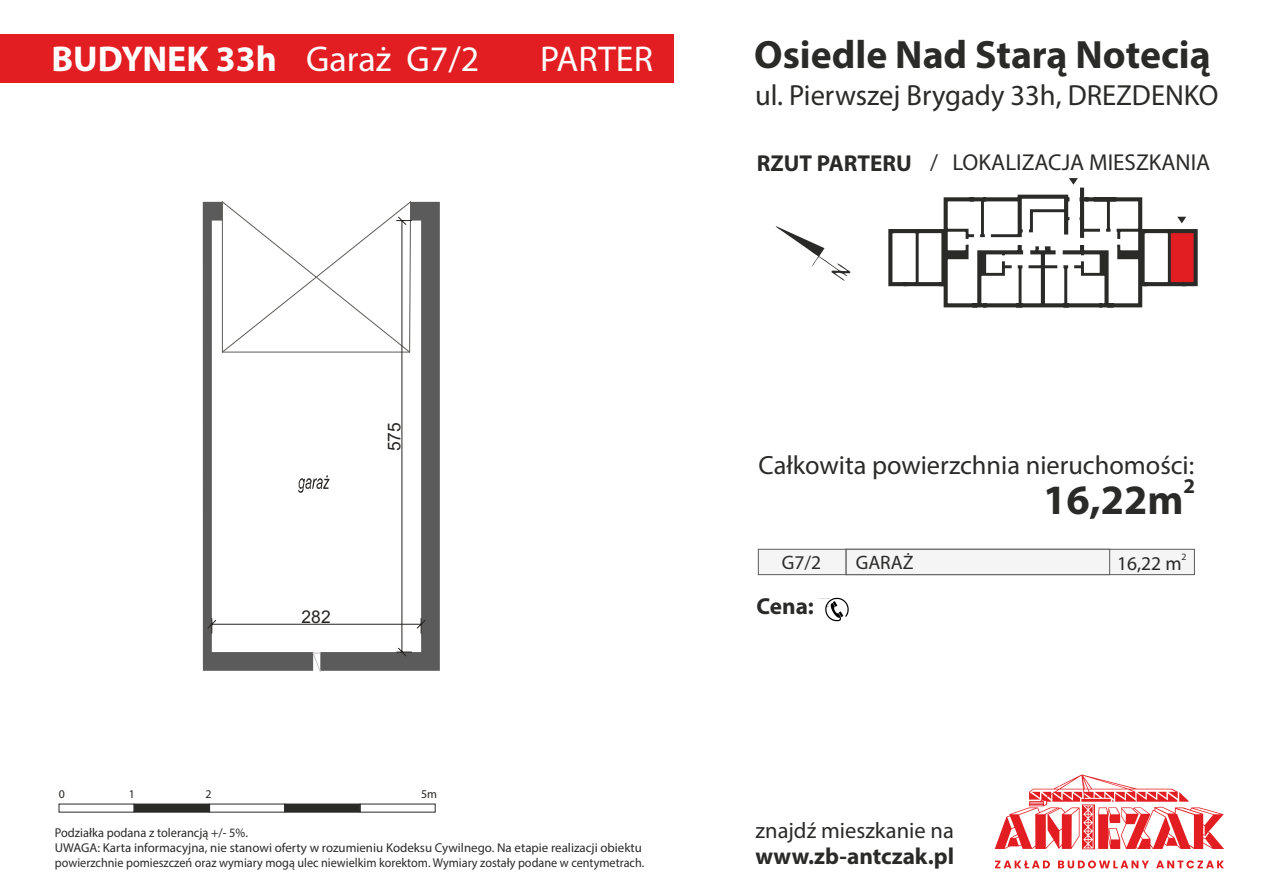
<style>
.page{position:relative;width:1263px;height:893px;background:#fff}
.page>*{position:absolute;margin:0;border:0;box-sizing:border-box;transform-origin:0 0}
.t1{font:700 42px "Myriad Pro";color:#2a2a29}
.t2{font:700 39.6px "Myriad Pro";color:#2a2a29}
.t3{font:700 36px "Myriad Pro";color:#fefefe}
.t4{font:36px "Myriad Pro";color:#fefefe}
.t5{font:29.1px "Myriad Pro";color:#2a2a29}
.t6{font:26.4px "Myriad Pro";color:#2a2a29}
.t7{font:700 23.25px "Myriad Pro";color:#2a2a29}
.t8{font:23.1px "Myriad Pro";color:#2a2a29}
.t9{font:700 23.1px "Myriad Pro";color:#2a2a29}
.t10{font:22.5px "Myriad Pro";color:#2a2a29}
.t11{font:700 21px "Myriad Pro";color:#2a2a29}
.t12{font:19.5px "Myriad Pro";color:#2a2a29}
.t13{font:17.55px "Arial";letter-spacing:.01em;color:#252321}
.t14{font:12.9px/15.5px "Myriad Pro";color:#2a2a29}
.t15{font:11.85px "Myriad Pro";color:#252321}
.t16{font:9.75px "Myriad Pro";color:#2a2a29}
.s1{font-weight:400}
.s2{font-weight:700}
</style>
<div class="page">
<div style="left:0;top:34px;width:673px;height:49px;background:#e21e23"></div>
<svg style="left:776px;top:226px;width:74px;height:55px"></svg>
<svg style="left:757px;top:548px;width:438px;height:27px"></svg>
<hr style="left:203px;top:202px;width:4px;height:469px;background:#5c5b5b">
<svg style="left:426px;top:202px;width:14px;height:469px;fill:#5c5b5b"></svg>
<svg style="left:207px;top:201px;width:219px;height:471px"></svg>
<svg style="left:133px;top:803px;width:77px;height:10px"></svg>
<svg style="left:284px;top:803px;width:77px;height:10px"></svg>
<svg style="left:888px;top:178px;width:310px;height:130px"></svg>
<svg style="left:995px;top:774px;width:229px;height:75px"></svg>
<svg style="left:995px;top:860px;width:229px;height:8px"></svg>
<svg style="left:820px;top:598px;width:29px;height:23px"></svg>
<h3 class="t3" style="left:51px;top:44px;width:429px">BUDYNEK 33h <span class="s1">Garaż G7/2</span></h3>
<h3 class="t4" style="left:540px;top:44px;width:114px">PARTER</h3>
<h2 class="t2" style="left:754px;top:39px;width:458px">Osiedle Nad Starą Notecią</h2>
<h3 class="t5" style="left:755px;top:83px;width:465px">ul. Pierwszej Brygady 33h, DREZDENKO</h3>
<h3 class="t13" style="left:388px;top:451px;width:31px;rotate:-90deg">575</h3>
<h3 class="t13" style="left:302px;top:610px;width:31px">282</h3>
<p class="t15" style="left:59px;top:789px;width:8px">0</p>
<p class="t15" style="left:129px;top:789px;width:8px">1</p>
<p class="t15" style="left:205px;top:789px;width:8px">2</p>
<p class="t15" style="left:421px;top:789px;width:17px">5m</p>
<p class="t14" style="left:55px;top:825px;width:591px">Podziałka podana z tolerancją +/- 5%.<br>UWAGA: Karta informacyjna, nie stanowi oferty w rozumieniu Kodeksu Cywilnego. Na etapie realizacji obiektu powierzchnie pomieszczeń oraz wymiary mogą ulec niewielkim korektom. Wymiary zostały podane w centymetrach.</p>
<h3 class="t8" style="left:757px;top:153px;width:455px"><span class="s2">RZUT PARTERU</span> / LOKALIZACJA MIESZKANIA</h3>
<h3 class="t6" style="left:758px;top:454px;width:437px">Całkowita powierzchnia nieruchomości:</h3>
<h3 class="t11" style="left:1183px;top:477px;width:13px">2</h3>
<h1 class="t1" style="left:1043px;top:482px;width:142px">16,22m</h1>
<h3 class="t12" style="left:782px;top:554px;width:41px">G7/2</h3>
<h3 class="t12" style="left:856px;top:554px;width:59px">GARAŻ</h3>
<p class="t16" style="left:1181px;top:553px;width:7px">2</p>
<h3 class="t12" style="left:1117px;top:555px;width:66px">16,22 m</h3>
<h3 class="t9" style="left:756px;top:596px;width:59px">Cena:</h3>
<h3 class="t10" style="left:755px;top:821px;width:200px">znajdź mieszkanie na</h3>
<h3 class="t7" style="left:755px;top:847px;width:200px">www.zb-antczak.pl</h3>
</div>
